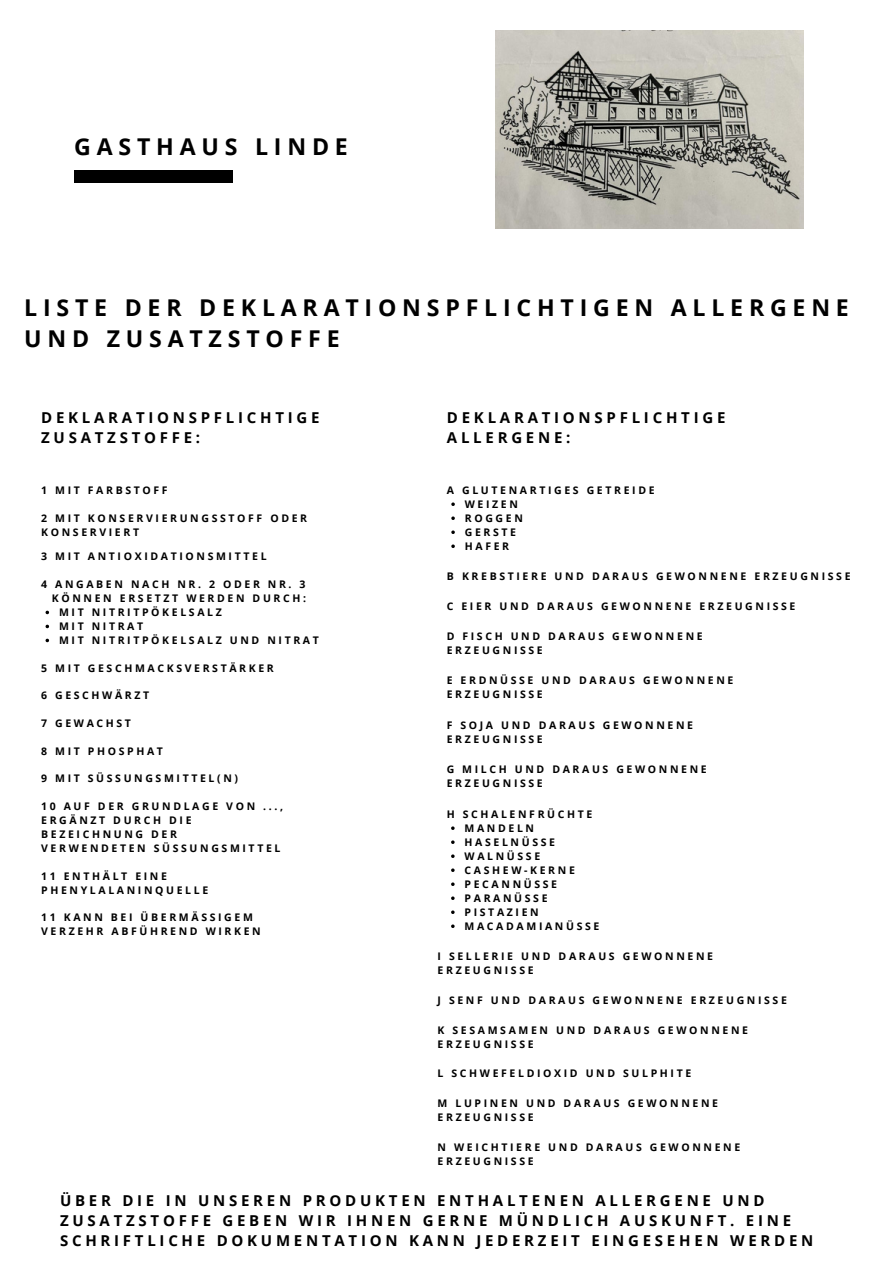
<style>
.page{position:relative;width:893px;height:1264px;background:#fff}
.page>*{position:absolute;margin:0;border:0;box-sizing:border-box;transform-origin:0 0}
.t1{font:700 23.1px/31.8px "Open Sans";letter-spacing:.25em;color:#000}
.t2{font:700 15px/20.2px "Open Sans";letter-spacing:.25em;color:#000}
.t3{font:700 10.5px/14px "Open Sans";letter-spacing:.25em;color:#000}
</style>
<div class="page">
<div style="left:74px;top:170px;width:159px;height:12px;background:#000"></div>
<img style="left:495px;top:31px;width:308px;height:198px">
<svg style="left:451px;top:502px;width:4px;height:4px"></svg>
<svg style="left:451px;top:516px;width:4px;height:4px"></svg>
<svg style="left:451px;top:530px;width:4px;height:4px"></svg>
<svg style="left:451px;top:544px;width:4px;height:4px"></svg>
<svg style="left:451px;top:826px;width:3px;height:4px"></svg>
<svg style="left:451px;top:840px;width:3px;height:4px"></svg>
<svg style="left:451px;top:854px;width:3px;height:4px"></svg>
<svg style="left:451px;top:868px;width:3px;height:4px"></svg>
<svg style="left:451px;top:882px;width:3px;height:4px"></svg>
<svg style="left:451px;top:896px;width:3px;height:4px"></svg>
<svg style="left:451px;top:910px;width:3px;height:4px"></svg>
<svg style="left:451px;top:924px;width:3px;height:4px"></svg>
<p class="t1" style="left:74px;top:130px;width:275px">GASTHAUS LINDE</p>
<p class="t1" style="left:24px;top:291px;width:826px">LISTE DER DEKLARATIONSPFLICHTIGEN ALLERGENE<br>UND ZUSATZSTOFFE</p>
<h1 class="t2" style="left:41px;top:407px;width:280px">DEKLARATIONSPFLICHTIGE<br>ZUSATZSTOFFE:</h1>
<h2 class="t2" style="left:447px;top:407px;width:280px">DEKLARATIONSPFLICHTIGE<br>ALLERGENE:</h2>
<h2 class="t3" style="left:41px;top:482px;width:128px">1 MIT FARBSTOFF</h2>
<h3 class="t3" style="left:41px;top:510px;width:267px">2 MIT KONSERVIERUNGSSTOFF ODER<br>KONSERVIERT</h3>
<h3 class="t3" style="left:41px;top:549px;width:227px">3 MIT ANTIOXIDATIONSMITTEL</h3>
<h3 class="t3" style="left:41px;top:577px;width:266px;text-align:right">4 ANGABEN NACH NR. 2 ODER NR. 3<br>KÖNNEN ERSETZT WERDEN DURCH:</h3>
<h3 class="t3" style="left:59px;top:605px;width:164px">MIT NITRITPÖKELSALZ</h3>
<p class="t3" style="left:59px;top:619px;width:86px">MIT NITRAT</p>
<p class="t3" style="left:59px;top:633px;width:261px">MIT NITRITPÖKELSALZ UND NITRAT</p>
<h3 class="t3" style="left:41px;top:660px;width:234px">5 MIT GESCHMACKSVERSTÄRKER</h3>
<p class="t3" style="left:41px;top:688px;width:110px">6 GESCHWÄRZT</p>
<h3 class="t3" style="left:41px;top:716px;width:91px">7 GEWACHST</h3>
<h3 class="t3" style="left:41px;top:743px;width:123px">8 MIT PHOSPHAT</h3>
<p class="t3" style="left:41px;top:771px;width:198px">9 MIT SÜSSUNGSMITTEL(N)</p>
<p class="t3" style="left:41px;top:798px;width:243px">10 AUF DER GRUNDLAGE VON ...,<br>ERGÄNZT DURCH DIE<br>BEZEICHNUNG DER<br>VERWENDETEN SÜSSUNGSMITTEL</p>
<h3 class="t3" style="left:41px;top:868px;width:169px">11 ENTHÄLT EINE<br>PHENYLALANINQUELLE</h3>
<p class="t3" style="left:41px;top:910px;width:221px">11 KANN BEI ÜBERMÄSSIGEM<br>VERZEHR ABFÜHREND WIRKEN</p>
<p class="t3" style="left:447px;top:482px;width:209px">A GLUTENARTIGES GETREIDE</p>
<p class="t3" style="left:465px;top:496px;width:55px">WEIZEN</p>
<p class="t3" style="left:465px;top:510px;width:60px">ROGGEN</p>
<p class="t3" style="left:465px;top:524px;width:53px">GERSTE</p>
<h3 class="t3" style="left:465px;top:538px;width:46px">HAFER</h3>
<h3 class="t3" style="left:447px;top:569px;width:405px">B KREBSTIERE UND DARAUS GEWONNENE ERZEUGNISSE</h3>
<h3 class="t3" style="left:446px;top:599px;width:350px">C EIER UND DARAUS GEWONNENE ERZEUGNISSE</h3>
<h3 class="t3" style="left:446px;top:629px;width:257px">D FISCH UND DARAUS GEWONNENE<br>ERZEUGNISSE</h3>
<h3 class="t3" style="left:446px;top:672px;width:288px">E ERDNÜSSE UND DARAUS GEWONNENE<br>ERZEUGNISSE</h3>
<h3 class="t3" style="left:446px;top:717px;width:248px">F SOJA UND DARAUS GEWONNENE<br>ERZEUGNISSE</h3>
<h3 class="t3" style="left:446px;top:761px;width:261px">G MILCH UND DARAUS GEWONNENE<br>ERZEUGNISSE</h3>
<h3 class="t3" style="left:446px;top:806px;width:147px">H SCHALENFRÜCHTE</h3>
<h3 class="t3" style="left:464px;top:820px;width:71px">MANDELN</h3>
<h3 class="t3" style="left:464px;top:834px;width:92px">HASELNÜSSE</h3>
<p class="t3" style="left:464px;top:848px;width:77px">WALNÜSSE</p>
<p class="t3" style="left:464px;top:862px;width:112px">CASHEW-KERNE</p>
<p class="t3" style="left:464px;top:876px;width:94px">PECANNÜSSE</p>
<p class="t3" style="left:464px;top:890px;width:84px">PARANÜSSE</p>
<p class="t3" style="left:464px;top:904px;width:76px">PISTAZIEN</p>
<p class="t3" style="left:464px;top:918px;width:136px">MACADAMIANÜSSE</p>
<p class="t3" style="left:437px;top:948px;width:277px">I SELLERIE UND DARAUS GEWONNENE<br>ERZEUGNISSE</p>
<p class="t3" style="left:437px;top:992px;width:351px">J SENF UND DARAUS GEWONNENE ERZEUGNISSE</p>
<h3 class="t3" style="left:437px;top:1022px;width:312px">K SESAMSAMEN UND DARAUS GEWONNENE<br>ERZEUGNISSE</h3>
<h3 class="t3" style="left:437px;top:1066px;width:255px">L SCHWEFELDIOXID UND SULPHITE</h3>
<h3 class="t3" style="left:437px;top:1096px;width:282px">M LUPINEN UND DARAUS GEWONNENE<br>ERZEUGNISSE</h3>
<h3 class="t3" style="left:437px;top:1140px;width:304px">N WEICHTIERE UND DARAUS GEWONNENE<br>ERZEUGNISSE</h3>
<h3 class="t2" style="left:60px;top:1189px;width:754px">ÜBER DIE IN UNSEREN PRODUKTEN ENTHALTENEN ALLERGENE UND<br>ZUSATZSTOFFE GEBEN WIR IHNEN GERNE MÜNDLICH AUSKUNFT. EINE<br>SCHRIFTLICHE DOKUMENTATION KANN JEDERZEIT EINGESEHEN WERDEN</h3>
</div>
